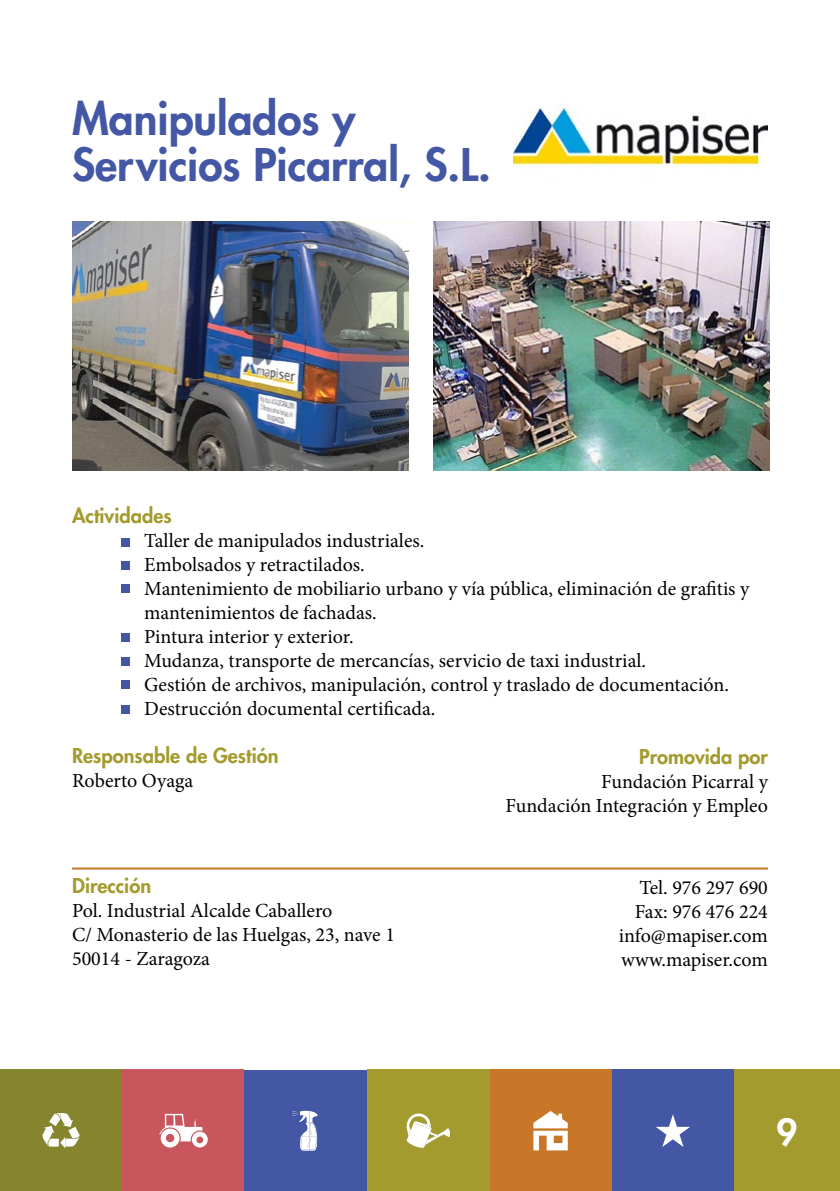
<style>
.page{position:relative;width:840px;height:1191px;background:#fff}
.page>*{position:absolute;margin:0;border:0;box-sizing:border-box;transform-origin:0 0}
.t1{font:800 44px/46px "Futura";color:#4457a5}
.t2{font:800 36px "Futura";color:#fff}
.t3{font:20px/24px "Minion Pro";color:#000}
.t4{font:800 20px "Futura";color:#a49b2f}
</style>
<div class="page">
<div style="left:611px;top:1069px;width:122px;height:122px;background:#4457a5"></div>
<div style="left:489px;top:1069px;width:122px;height:122px;background:#c87628"></div>
<div style="left:0;top:1069px;width:122px;height:122px;background:#858530"></div>
<div style="left:122px;top:1069px;width:122px;height:122px;background:#ca565d"></div>
<div style="left:367px;top:1069px;width:122px;height:122px;background:#a49b2f"></div>
<svg style="left:406px;top:1113px;width:43px;height:35px"></svg>
<svg style="left:42px;top:1113px;width:38px;height:35px"></svg>
<svg style="left:159px;top:1113px;width:49px;height:34px"></svg>
<svg style="left:533px;top:1111px;width:34px;height:39px"></svg>
<div style="left:244px;top:1069px;width:123px;height:122px;background:#4457a5"></div>
<svg style="left:292px;top:1110px;width:26px;height:40px"></svg>
<svg style="left:656px;top:1114px;width:33px;height:33px"></svg>
<div style="left:733px;top:1069px;width:106px;height:122px;background:#a49b2f"></div>
<img style="left:72px;top:221px;width:336px;height:250px">
<img style="left:433px;top:221px;width:335px;height:250px">
<hr style="left:72px;top:867px;width:695px;height:2px;background:#c87628">
<div style="left:121px;top:538px;width:9px;height:8px;background:#4457a5"></div>
<div style="left:121px;top:561px;width:9px;height:8px;background:#4457a5"></div>
<div style="left:121px;top:633px;width:9px;height:8px;background:#4457a5"></div>
<div style="left:121px;top:657px;width:9px;height:9px;background:#4457a5"></div>
<div style="left:121px;top:680px;width:9px;height:8px;background:#4457a5"></div>
<div style="left:121px;top:584px;width:9px;height:8px;background:#4457a5"></div>
<div style="left:121px;top:705px;width:9px;height:8px;background:#4457a5"></div>
<img style="left:513px;top:104px;width:254px;height:62px">
<h1 class="t1" style="left:72px;top:96px;width:420px">Manipulados y<br>Servicios Picarral, S.L.</h1>
<p class="t4" style="left:72px;top:503px;width:101px">Actividades</p>
<p class="t3" style="left:144px;top:529px;width:606px">Taller de manipulados industriales.<br>Embolsados y retractilados.<br>Mantenimiento de mobiliario urbano y vía pública, eliminación de grafitis y mantenimientos de fachadas.<br>Pintura interior y exterior.<br>Mudanza, transporte de mercancías, servicio de taxi industrial.<br>Gestión de archivos, manipulación, control y traslado de documentación.<br>Destrucción documental certificada.</p>
<p class="t4" style="left:72px;top:743px;width:208px">Responsable de Gestión</p>
<p class="t3" style="left:72px;top:769px;width:123px">Roberto Oyaga</p>
<p class="t4" style="left:638px;top:744px;width:130px">Promovida por</p>
<p class="t3" style="left:505px;top:769px;width:264px;text-align:right">Fundación Picarral y<br>Fundación Integración y Empleo</p>
<p class="t4" style="left:72px;top:873px;width:80px">Dirección</p>
<p class="t3" style="left:72px;top:899px;width:324px">Pol. Industrial Alcalde Caballero<br>C/ Monasterio de las Huelgas, 23, nave 1<br>50014 - Zaragoza</p>
<p class="t3" style="left:618px;top:875px;width:151px;text-align:right">Tel. 976 297 690<br>Fax: 976 476 224 info@mapiser.com www.mapiser.com</p>
<h2 class="t2" style="left:776px;top:1109px;width:22px">9</h2>
</div>
